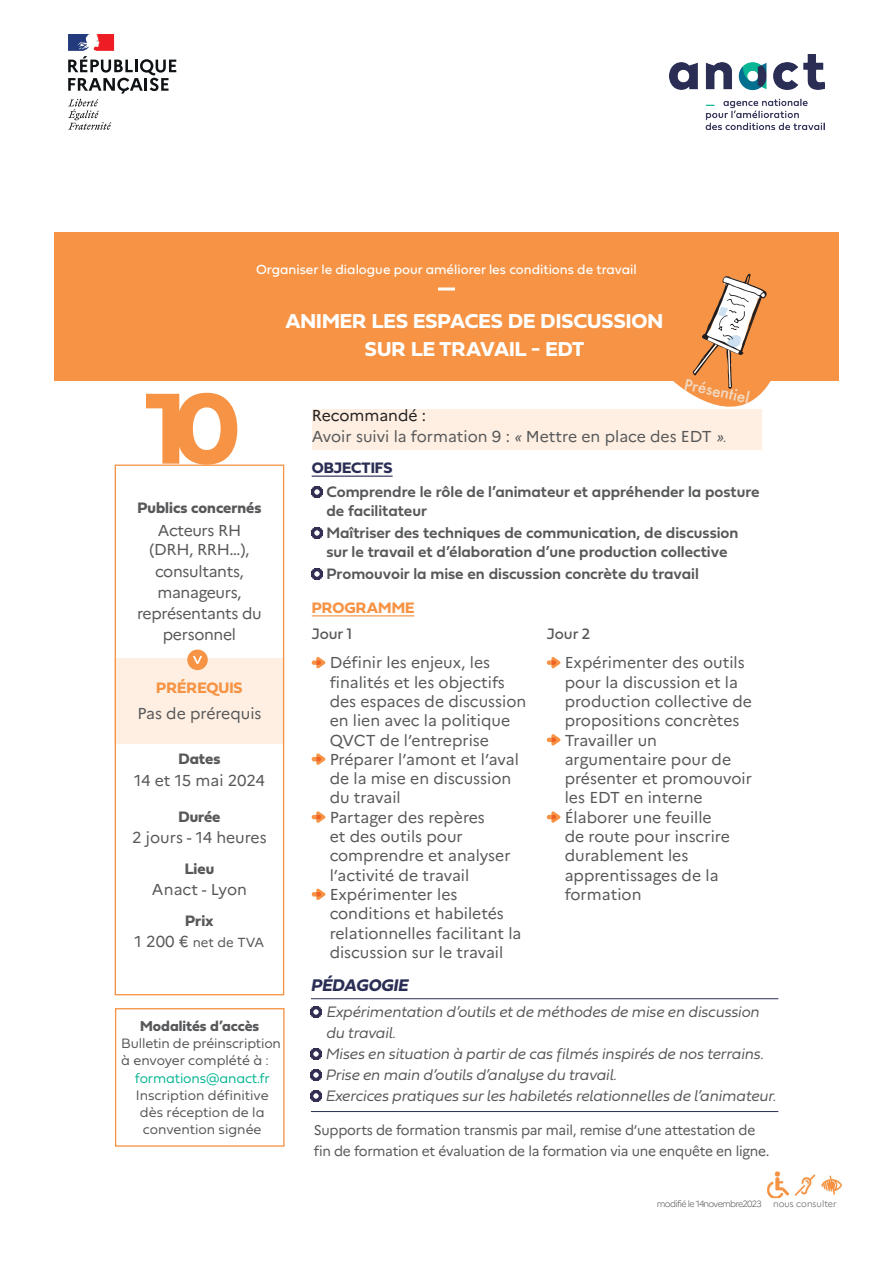
<style>
.page{position:relative;width:893px;height:1263px;background:#fff}
.page>*{position:absolute;margin:0;border:0;box-sizing:border-box;transform-origin:0 0}
.t1{font:105.3px "Fieldwork Geo Bold";color:#f69344}
.t2{font:21px "Fieldwork Geo Bold";color:#fff}
.t3{font:italic 700 17.55px "Fieldwork";color:#2b2e54}
._2_PROG{font:15.75px/19.4px "Marianne";color:#57585a}
.t4{font:italic 300 15.75px/21px "Fieldwork";letter-spacing:-.02em;color:#57585a}
.t5{font:15.75px/19.4px "Fieldwork Geo Demibold";color:#57585a}
._2_PROG-2{font:15.75px/21px "Marianne";letter-spacing:-.02em;color:#57585a;text-align:center}
.t6{font:15.75px "Fieldwork Geo Bold";color:#57585a}
.t7{font:15.75px "Fieldwork Geo Bold";color:#f69344}
.t8{font:15.75px "Marianne";color:#231f20}
._2_PROG-3{font:15.75px "Fieldwork Geo Regular";color:#57585a}
.t9{font:15.75px "Fieldwork Geo Bold";color:#2b2e54}
.t10{font:500 15.45px "Futura";color:rgb(241 243 242/.75)}
.t11{font:15px "Fieldwork Geo Bold";color:#57585a}
.t12{font:14.25px/17.1px "Fieldwork Geo Light";color:#57585a}
.t13{font:14.25px "Fieldwork Geo Light";letter-spacing:-.01em;color:#09b695}
.t14{font:14.1px/21px "Marianne";letter-spacing:-.02em;color:#57585a}
.t15{font:13.8px "Fieldwork Geo Regular";color:#fff}
.t16{font:13.2px "Marianne";color:#57585a}
.t17{font:300 9px "Marianne";letter-spacing:-.07em;color:#57585a}
.t18{font:300 9px "Marianne";color:#57585a}
.s1{font-family:"Fieldwork Geo Bold"}
.s2{font-size:15.75px}
.s3{font-family:"Fieldwork";font-weight:300;font-style:italic}
</style>
<div class="page">
<div style="left:54px;top:232px;width:785px;height:149px;background:#f69344"></div>
<hr style="left:438px;top:287px;width:17px;height:3px;background:#fff">
<img style="left:670px;top:54px;width:155px;height:76px">
<img style="left:767px;top:1171px;width:76px;height:27px">
<svg style="left:68px;top:34px;width:108px;height:96px"></svg>
<svg style="left:673px;top:273px;width:98px;height:138px"></svg>
<div style="left:115px;top:1008px;width:170px;height:139px;border:1px solid #f69344"></div>
<svg style="left:312px;top:486px;width:11px;height:11px"></svg>
<svg style="left:312px;top:527px;width:11px;height:11px"></svg>
<svg style="left:312px;top:568px;width:11px;height:11px"></svg>
<hr style="left:312px;top:476px;width:81px;height:1px;background:#2b2e54">
<svg style="left:312px;top:657px;width:14px;height:12px"></svg>
<svg style="left:312px;top:753px;width:14px;height:12px"></svg>
<svg style="left:312px;top:811px;width:14px;height:12px"></svg>
<svg style="left:312px;top:888px;width:14px;height:12px"></svg>
<svg style="left:547px;top:657px;width:14px;height:12px"></svg>
<svg style="left:547px;top:734px;width:14px;height:12px"></svg>
<svg style="left:547px;top:811px;width:14px;height:12px"></svg>
<hr style="left:312px;top:615px;width:102px;height:1px;background:#f69344">
<div style="left:115px;top:658px;width:169px;height:85px;background:#feefe2"></div>
<div style="left:115px;top:464px;width:169px;height:531px;border:1px solid #f69344"></div>
<div style="left:312px;top:409px;width:449px;height:41px;background:#feefe2"></div>
<hr style="left:311px;top:998px;width:467px;height:1px;background:#2b2e54">
<hr style="left:311px;top:1111px;width:467px;height:1px;background:#2b2e54">
<svg style="left:311px;top:1006px;width:11px;height:11px"></svg>
<svg style="left:311px;top:1048px;width:11px;height:11px"></svg>
<svg style="left:311px;top:1069px;width:11px;height:11px"></svg>
<svg style="left:311px;top:1090px;width:11px;height:11px"></svg>
<div style="left:187px;top:649px;width:21px;height:21px;background:#f69344;border-radius:50%"></div>
<svg style="left:193px;top:656px;width:9px;height:8px"></svg>
<p class="t15" style="left:256px;top:259px;width:382px">Organiser le dialogue pour améliorer les conditions de travail</p>
<p class="t1" style="left:145px;top:346px;width:98px">10</p>
<p class="t6" style="left:137px;top:495px;width:126px">Publics concernés</p>
<p class="_2_PROG-2" style="left:149px;top:521px;width:102px;line-height:18.9px">Acteurs RH (DRH, RRH…),</p>
<p class="_2_PROG-2" style="left:137px;top:560px;width:126px">consultants, manageurs, représentants du personnel</p>
<p class="t7" style="left:156px;top:675px;width:88px">PRÉREQUIS</p>
<p class="_2_PROG" style="left:137px;top:704px;width:126px">Pas de prérequis</p>
<p class="_2_PROG" style="left:134px;top:748px;width:132px;line-height:21px;text-align:center"><span class="s1">Dates<br></span>14 et 15 mai 2024</p>
<p class="_2_PROG" style="left:132px;top:805px;width:136px;line-height:21px;text-align:center"><span class="s1">Durée<br></span>2 jours - 14 heures</p>
<p class="t6" style="left:185px;top:856px;width:31px">Lieu</p>
<p class="_2_PROG" style="left:152px;top:879px;width:96px">Anact - Lyon</p>
<p class="t6" style="left:185px;top:908px;width:30px">Prix</p>
<p class="t16" style="left:135px;top:934px;width:131px"><span class="s2">1 200 €</span> net de TVA</p>
<p class="t2" style="left:285px;top:304px;width:379px">ANIMER LES ESPACES DE DISCUSSION</p>
<p class="t2" style="left:365px;top:333px;width:221px">SUR LE TRAVAIL - EDT</p>
<p class="t10" style="left:687px;top:373px;width:68px;rotate:12deg">Présentiel</p>
<p class="t8" style="left:312px;top:406px;width:116px">Recommandé :</p>
<p class="_2_PROG" style="left:312px;top:427px;width:416px">Avoir suivi la formation 9 : <span class="s3">«</span> Mettre en place des EDT <span class="s3">».</span></p>
<p class="t9" style="left:312px;top:456px;width:82px">OBJECTIFS</p>
<p class="t5" style="left:326px;top:481px;width:435px">Comprendre le rôle de l’animateur et appréhender la posture de facilitateur</p>
<p class="t5" style="left:326px;top:522px;width:414px">Maîtriser des techniques de communication, de discussion sur le travail et d’élaboration d’une production collective</p>
<p class="t5" style="left:326px;top:564px;width:374px">Promouvoir la mise en discussion concrète du travail</p>
<p class="t7" style="left:312px;top:595px;width:104px">PROGRAMME</p>
<p class="_2_PROG-3" style="left:312px;top:621px;width:42px">Jour 1</p>
<p class="_2_PROG" style="left:330px;top:653px;width:198px">Définir les enjeux, les finalités et les objectifs des espaces de discussion en lien avec la politique<br>QVCT de l’entreprise</p>
<p class="_2_PROG" style="left:330px;top:749px;width:191px">Préparer l’amont et l’aval de la mise en discussion du travail</p>
<p class="_2_PROG" style="left:330px;top:807px;width:182px">Partager des repères<br>et des outils pour comprendre et analyser l’activité de travail</p>
<p class="_2_PROG" style="left:330px;top:885px;width:193px">Expérimenter les conditions et habiletés relationnelles facilitant la discussion sur le travail</p>
<p class="_2_PROG-3" style="left:547px;top:621px;width:45px">Jour 2</p>
<p class="_2_PROG" style="left:565px;top:653px;width:189px">Expérimenter des outils pour la discussion et la production collective de propositions concrètes</p>
<p class="_2_PROG" style="left:565px;top:730px;width:189px">Travailler un argumentaire pour de présenter et promouvoir les EDT en interne</p>
<p class="_2_PROG" style="left:565px;top:807px;width:167px">Élaborer une feuille de route pour inscrire durablement les apprentissages de la formation</p>
<p class="t11" style="left:140px;top:1014px;width:120px">Modalités d’accès</p>
<p class="t12" style="left:121px;top:1034px;width:161px">Bulletin de préinscription à envoyer complété à :</p>
<p class="t13" style="left:135px;top:1066px;width:136px">formations@anact.fr</p>
<p class="t12" style="left:136px;top:1086px;width:134px">Inscription définitive dès réception de la convention signée</p>
<p class="t3" style="left:311px;top:971px;width:98px">PÉDAGOGIE</p>
<p class="t4" style="left:326px;top:1001px;width:435px">Expérimentation d’outils et de méthodes de mise en discussion du travail.</p>
<p class="t4" style="left:325px;top:1043px;width:440px">Mises en situation à partir de cas filmés inspirés de nos terrains.</p>
<p class="t4" style="left:325px;top:1064px;width:293px">Prise en main d’outils d’analyse du travail.</p>
<p class="t4" style="left:325px;top:1085px;width:453px">Exercices pratiques sur les habiletés relationnelles de l’animateur.</p>
<p class="t14" style="left:314px;top:1120px;width:457px">Supports de formation transmis par mail, remise d’une attestation de fin de formation et évaluation de la formation via une enquête en ligne.</p>
<p class="t17" style="left:657px;top:1198px;width:106px">modifié le 14 novembre 2023</p>
<p class="t18" style="left:773px;top:1198px;width:65px">nous consulter</p>
</div>
